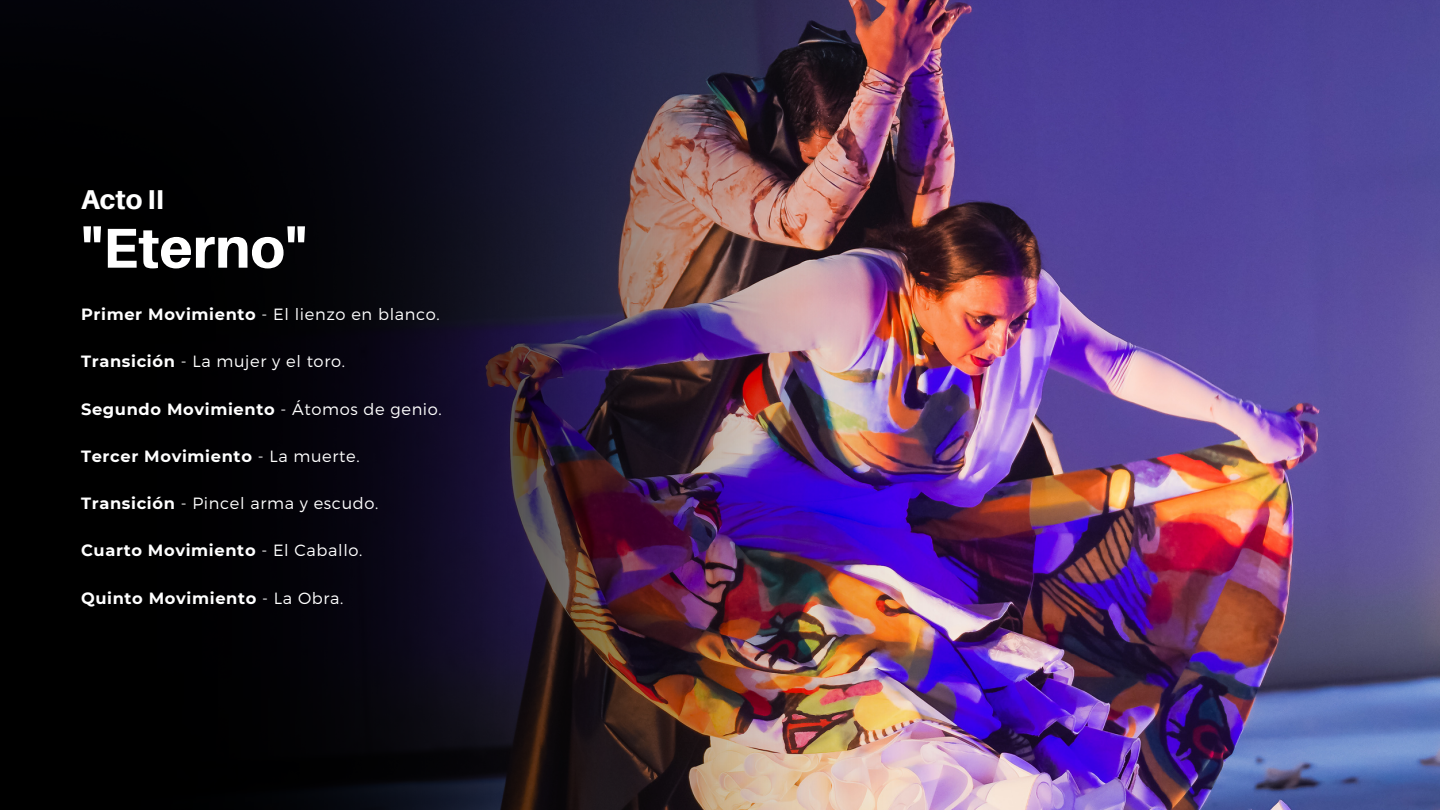
<style>
.page{position:relative;width:1440px;height:810px;background:#fff}
.page>*{position:absolute;margin:0;border:0;box-sizing:border-box;transform-origin:0 0}
.t1{font:800 56.2px "Aileron";color:#fff}
.t2{font:800 27.2px "Aileron";color:#fff}
.t3{font:700 16.2px "Montserrat";letter-spacing:.04em;color:#fff}
.t4{font:300 16.2px "Montserrat";letter-spacing:.04em;color:#fff}
.s1{font-weight:700}
.s2{font-weight:300}
</style>
<div class="page">
<img style="left:1198px;top:0;width:242px;height:810px">
<img style="left:0;top:0;width:1198px;height:810px">
<p class="t2" style="left:81px;top:183px;width:84px">Acto II</p>
<p class="t1" style="left:81px;top:213px;width:228px">"Eterno"</p>
<p class="t4" style="left:81px;top:304px;width:360px"><span class="s1">Primer Movimiento</span> - El lienzo en blanco.</p>
<p class="t4" style="left:81px;top:351px;width:265px"><span class="s1">Transición</span> - La mujer y el toro.</p>
<p class="t3" style="left:81px;top:399px;width:362px">Segundo Movimiento <span class="s2">- Átomos de genio.</span></p>
<p class="t3" style="left:81px;top:446px;width:280px">Tercer Movimiento <span class="s2">- La muerte.</span></p>
<p class="t4" style="left:81px;top:493px;width:299px"><span class="s1">Transición</span> - Pincel arma y escudo.</p>
<p class="t3" style="left:81px;top:541px;width:283px">Cuarto Movimiento <span class="s2">- El Caballo.</span></p>
<p class="t3" style="left:81px;top:588px;width:264px">Quinto Movimiento <span class="s2">- La Obra.</span></p>
</div>
